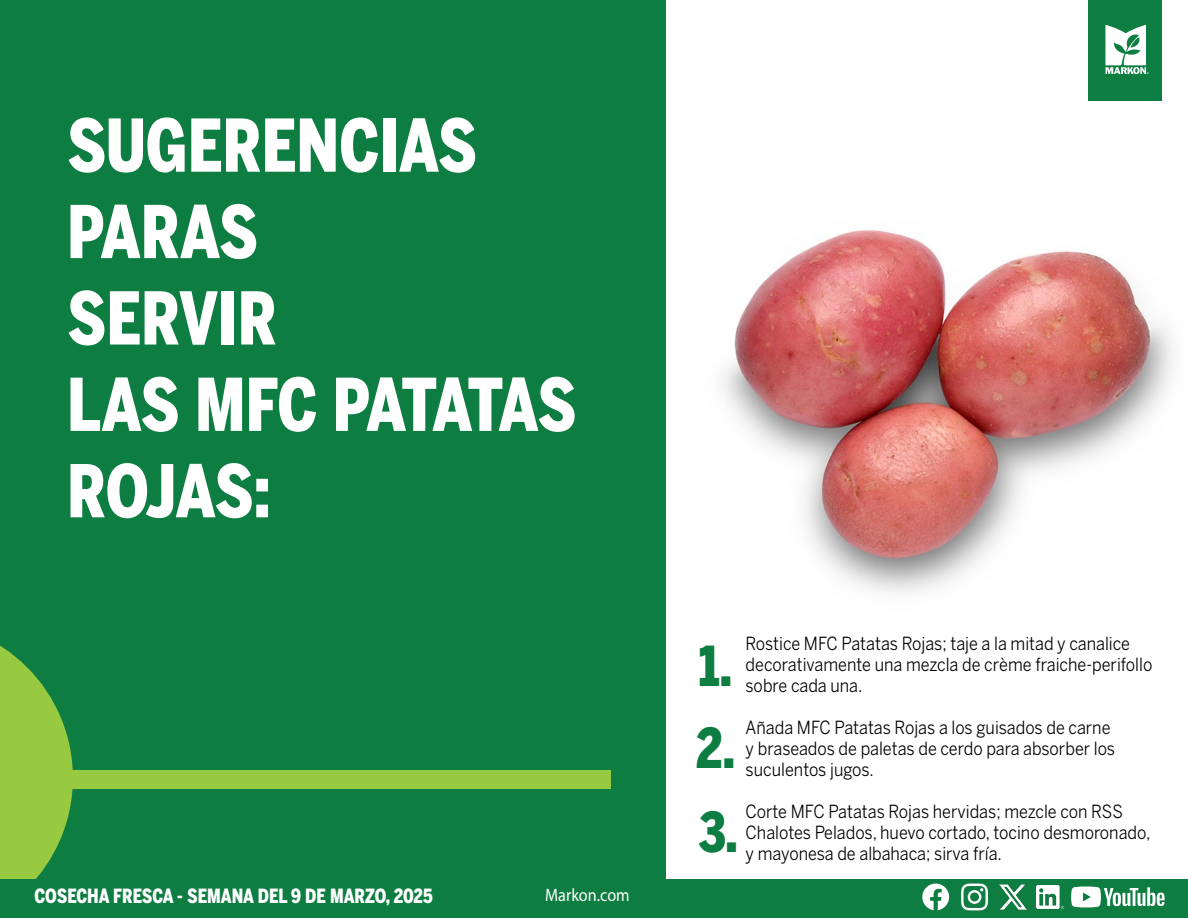
<style>
.page{position:relative;width:1188px;height:918px;background:#fff}
.page>*{position:absolute;margin:0;border:0;box-sizing:border-box;transform-origin:0 0}
.t1{font:900 72px/86.4px "Benton Sans Cond";letter-spacing:-.005em;color:#fff;scale:.9 1}
.t2{font:900 54.6px/81.8px "Benton Sans Cond";color:#0d7d41;scale:.9 1}
.t3{font:900 19.5px "Benton Sans Cond";color:#fff;scale:.9 1}
.t4{font:18px/21px "Benton Sans";color:#000;scale:.9 1}
.t5{font:18px "Myriad Pro";color:#fff;scale:.9 1}
</style>
<div class="page">
<img style="left:722px;top:230px;width:452px;height:363px">
<div style="left:0;top:0;width:665px;height:918px;background:#0d7d41"></div>
<svg style="left:0;top:645px;width:73px;height:234px"></svg>
<div style="left:0;top:771px;width:610px;height:18px;background:#97c941"></div>
<div style="left:0;top:879px;width:1188px;height:39px;background:#0d7d41"></div>
<svg style="left:922px;top:884px;width:27px;height:26px"></svg>
<svg style="left:961px;top:884px;width:27px;height:26px"></svg>
<img style="left:1036px;top:886px;width:27px;height:22px">
<svg style="left:1071px;top:887px;width:94px;height:20px"></svg>
<div style="left:1089px;top:0;width:73px;height:100px;background:#0d7d41"></div>
<svg style="left:1105px;top:25px;width:44px;height:48px"></svg>
<img style="left:999px;top:884px;width:27px;height:26px">
<h1 class="t1" style="left:67px;top:102px;width:568px">SUGERENCIAS<br>PARAS<br>SERVIR<br>LAS MFC PATATAS<br>ROJAS:</h1>
<p class="t3" style="left:34px;top:884px;width:444px">COSECHA FRESCA - SEMANA DEL 9 DE MARZO, 2025</p>
<p class="t5" style="left:545px;top:883px;width:96px">Markon.com</p>
<h2 class="t2" style="left:696px;top:625px;width:45px">1.<br>2.</h2>
<h2 class="t2" style="left:699px;top:791px;width:44px">3.</h2>
<p class="t4" style="left:746px;top:632px;width:454px">Rostice MFC Patatas Rojas; taje a la mitad y canalice decorativamente una mezcla de crème fraiche-perifollo sobre cada una.</p>
<p class="t4" style="left:746px;top:716px;width:412px">Añada MFC Patatas Rojas a los guisados de carne y braseados de paletas de cerdo para absorber los suculentos jugos.</p>
<p class="t4" style="left:746px;top:800px;width:451px">Corte MFC Patatas Rojas hervidas; mezcle con RSS<br>Chalotes Pelados, huevo cortado, tocino desmoronado, y mayonesa de albahaca; sirva fría.</p>
</div>
